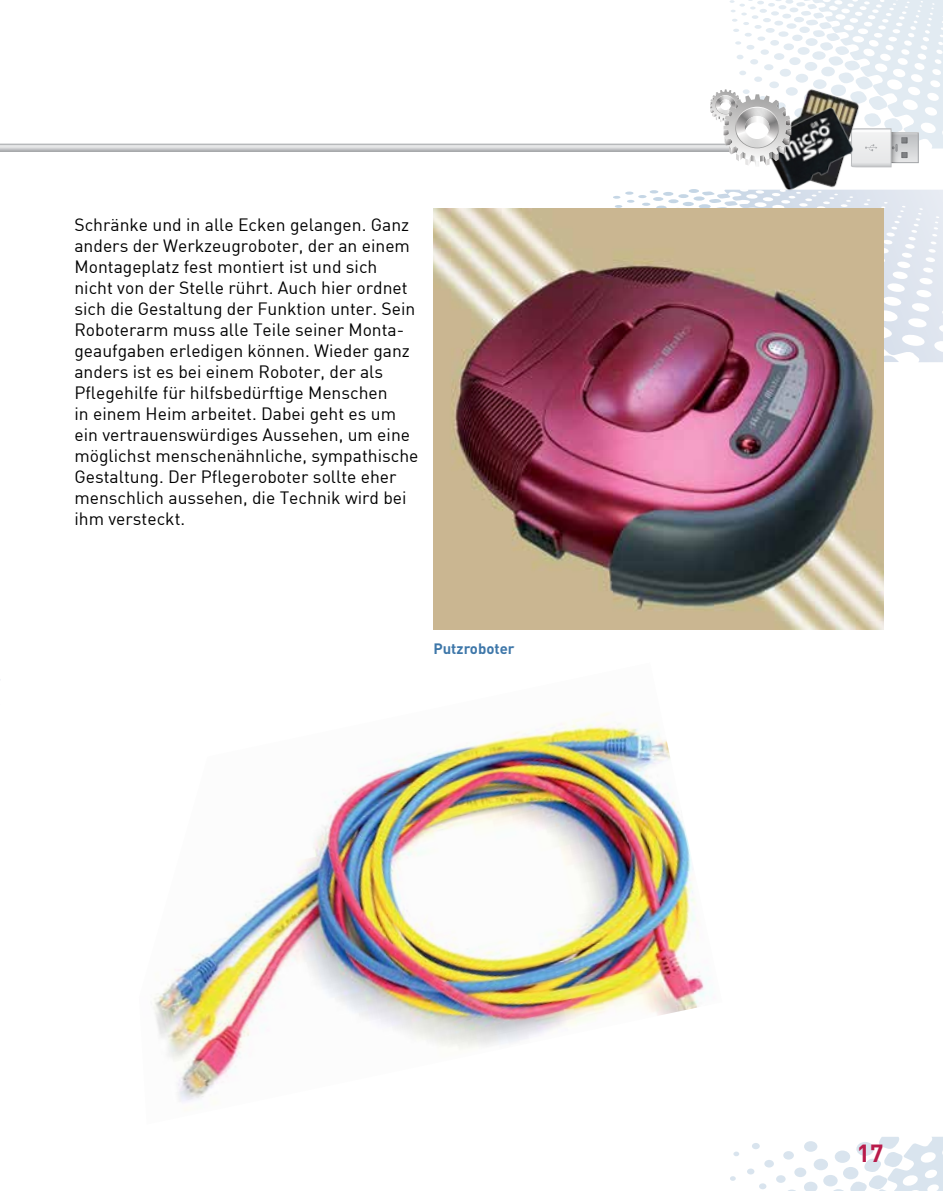
<style>
.page{position:relative;width:943px;height:1191px;background:#fff}
.page>*{position:absolute;margin:0;border:0;box-sizing:border-box;transform-origin:0 0}
.t1{font:700 24.5px "DIN";color:#b91c4b}
.Lauftext{font:17.5px/21px "DIN";color:#000}
.Bildunterschrift{font:700 14.88px "DIN";color:#3e77a9}
</style>
<div class="page">
<svg style="left:730px;top:1137px;width:213px;height:54px"></svg>
<svg style="left:796px;top:0;width:147px;height:149px;fill:#e2ebf2"></svg>
<svg style="left:907px;top:135px;width:9px;height:26px"></svg>
<div style="left:889px;top:133px;width:29px;height:30px;border:1px solid #a7a9ac"></div>
<img style="left:754px;top:76px;width:146px;height:92px">
<img style="left:754px;top:167px;width:125px;height:22px">
<svg style="left:0;top:89px;width:907px;height:78px"></svg>
<svg style="left:688px;top:189px;width:255px;height:173px"></svg>
<img style="left:433px;top:208px;width:450px;height:422px">
<img style="left:153px;top:713px;width:558px;height:391px">
<p class="Lauftext" style="left:74px;top:214px;width:345px">Schränke und in alle Ecken gelangen. Ganz anders der Werkzeugroboter, der an einem Montageplatz fest montiert ist und sich nicht von der Stelle rührt. Auch hier ordnet sich die Gestaltung der Funktion unter. Sein Roboterarm muss alle Teile seiner Monta&shy;geaufgaben erledigen können. Wieder ganz anders ist es bei einem Roboter, der als Pflegehilfe für hilfsbedürftige Menschen<br>in einem Heim arbeitet. Dabei geht es um ein vertrauenswürdiges Aussehen, um eine möglichst menschenähnliche, sympathische Gestaltung. Der Pflegeroboter sollte eher menschlich aussehen, die Technik wird bei ihm versteckt.</p>
<p class="Bildunterschrift" style="left:433px;top:639px;width:83px">Putzroboter</p>
<h1 class="t1" style="left:856px;top:1136px;width:28px">17</h1>
</div>
